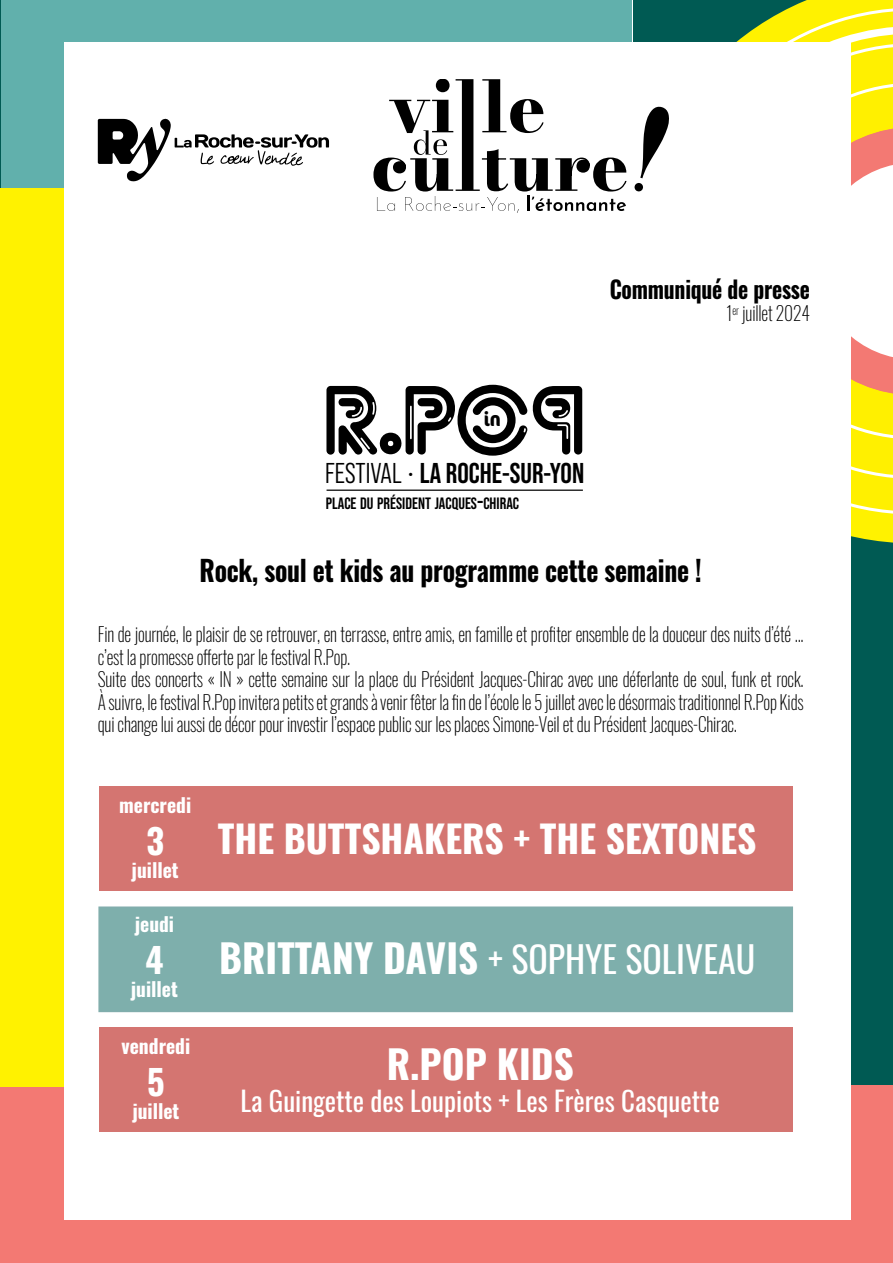
<style>
.page{position:relative;width:893px;height:1263px;background:#fff}
.page>*{position:absolute;margin:0;border:0;box-sizing:border-box;transform-origin:0 0}
.t1{font:700 39px "Oswald";color:#fff}
.t2{font:700 37.5px "Oswald";color:#fff}
.t3{font:36px "Oswald";color:#fff}
.t4{font:700 34.5px "Oswald";color:#fff}
.t5{font:700 28.65px "Bebas Neue Pro";color:#000}
.t6{font:700 28.5px "Oswald";letter-spacing:-.01em;color:#000;scale:.9 1}
.t7{font:27px "Oswald";color:#fff}
.t8{font:700 24px "Oswald";letter-spacing:-.01em;color:#000;scale:.9 1}
.t9{font:700 condensed 19.65px "Cocon Pro";color:#000}
.t10{font:200 19.5px/22.5px "Oswald";letter-spacing:-.01em;color:#000;scale:.9 1}
.t11{font:700 19.5px "Oswald";color:#fff}
.t12{font:700 16.5px "Bebas Neue Pro";color:#000}
.s1{font-family:"Bebas Neue Pro Middle";font-weight:400}
.s2{font-size:23.55px}
.s3{font-weight:700;font-size:39px}
</style>
<div class="page">
<div style="left:633px;top:0;width:260px;height:1105px;background:#005a53"></div>
<div style="left:0;top:0;width:632px;height:188px;background:#61b0ac"></div>
<div style="left:0;top:1085px;width:893px;height:178px;background:#f37973"></div>
<svg style="left:633px;top:0;width:260px;height:543px"></svg>
<svg style="left:661px;top:8px;width:232px;height:506px"></svg>
<svg style="left:850px;top:395px;width:43px;height:84px;background:#fef118"></svg>
<svg style="left:679px;top:26px;width:214px;height:101px;background:#d8db30"></svg>
<svg style="left:850px;top:127px;width:43px;height:268px;background:#fbd8c9"></svg>
<div style="left:0;top:188px;width:632px;height:898px;background:#fff200"></div>
<hr style="left:0;top:0;width:1px;height:187px;background:#005a53">
<div style="left:64px;top:43px;width:786px;height:1177px;background:#fff"></div>
<svg style="left:634px;top:106px;width:35px;height:85px"></svg>
<svg style="left:373px;top:79px;width:254px;height:134px"></svg>
<svg style="left:98px;top:119px;width:231px;height:62px"></svg>
<svg style="left:326px;top:385px;width:256px;height:71px"></svg>
<hr style="left:327px;top:490px;width:256px;height:1px;background:#000">
<div style="left:100px;top:787px;width:693px;height:104px;background:#d47571"></div>
<div style="left:98px;top:906px;width:695px;height:106px;background:#7eafac;border:2px solid #81adac"></div>
<div style="left:100px;top:1028px;width:693px;height:104px;background:#d47571"></div>
<p class="t8" style="left:610px;top:276px;width:224px">Communiqué de presse</p>
<p class="t10" style="left:726px;top:300px;width:94px">1<sup>er</sup> juillet 2024</p>
<p class="t9" style="left:484px;top:405px;width:19px">in</p>
<h3 class="t5" style="left:325px;top:456px;width:261px"><span class="s1">FESTIVAL •</span> LA ROCHE-SUR-YON</h3>
<p class="t12" style="left:326px;top:494px;width:195px">PLACE DU PRÉSIDENT JACQUES<span class="s2">-</span>CHIRAC</p>
<h3 class="t6" style="left:200px;top:556px;width:560px">Rock, soul et kids au programme cette semaine !</h3>
<p class="t10" style="left:98px;top:621px;width:786px">Fin de journée, le plaisir de se retrouver, en terrasse, entre amis, en famille et profiter ensemble de la douceur des nuits d’été ... c’est la promesse offerte par le festival R.Pop.<br>Suite des concerts « IN » cette semaine sur la place du Président Jacques-Chirac avec une déferlante de soul, funk et rock.<br>À suivre, le festival R.Pop invitera petits et grands à venir fêter la fin de l’école le 5 juillet avec le désormais traditionnel R.Pop Kids qui change lui aussi de décor pour investir l’espace public sur les places Simone-Veil et du Président Jacques-Chirac.</p>
<p class="t11" style="left:119px;top:795px;width:74px">mercredi</p>
<h3 class="t4" style="left:146px;top:822px;width:19px">3</h3>
<p class="t11" style="left:132px;top:860px;width:49px">juillet</p>
<p class="t11" style="left:135px;top:914px;width:41px">jeudi</p>
<h3 class="t4" style="left:145px;top:942px;width:20px">4</h3>
<p class="t11" style="left:131px;top:979px;width:49px">juillet</p>
<p class="t11" style="left:122px;top:1036px;width:70px">vendredi</p>
<h3 class="t4" style="left:147px;top:1063px;width:19px">5</h3>
<p class="t11" style="left:132px;top:1101px;width:49px">juillet</p>
<h2 class="t2" style="left:218px;top:819px;width:540px">THE BUTTSHAKERS + THE SEXTONES</h2>
<h3 class="t3" style="left:219px;top:927px;width:537px"><span class="s3">BRITTANY DAVIS</span> + SOPHYE SOLIVEAU</h3>
<h1 class="t1" style="left:387px;top:1043px;width:189px">R.POP KIDS</h1>
<h3 class="t7" style="left:241px;top:1077px;width:481px">La Guingette des Loupiots + Les Frères Casquette</h3>
</div>
